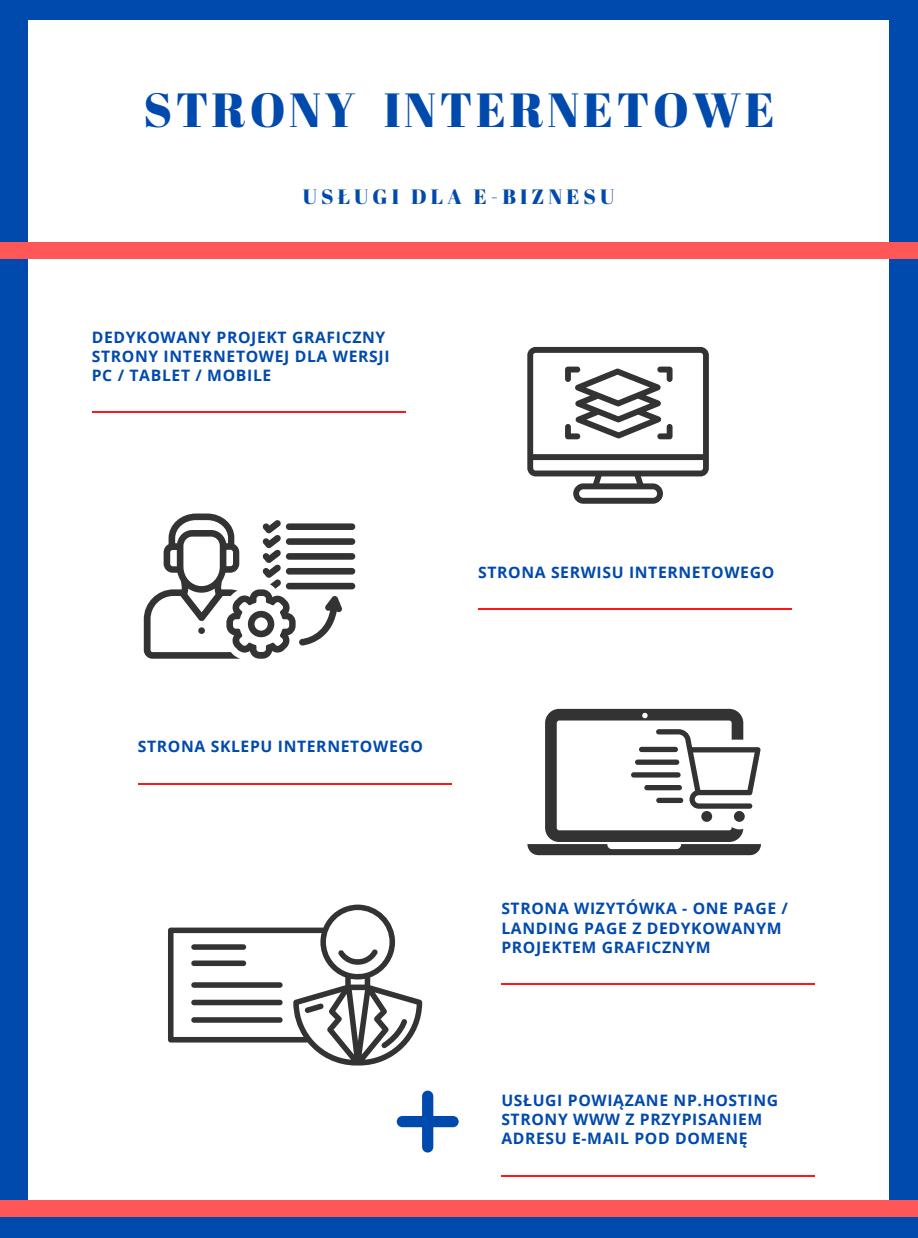
<style>
.page{position:relative;width:918px;height:1238px;background:#fff}
.page>*{position:absolute;margin:0;border:0;box-sizing:border-box;transform-origin:0 0}
.t1{font:47.85px "Abril Fatface";letter-spacing:.075em;color:#004aad}
.t2{font:20.7px "Abril Fatface";letter-spacing:.2em;color:#004aad}
.t3{font:700 15.75px/19.2px "Open Sans";letter-spacing:.04em;color:#004aad}
</style>
<div class="page">
<div style="left:0;top:0;width:918px;height:1237px;background:#004aad"></div>
<div style="left:29px;top:20px;width:860px;height:1179px;background:#fff"></div>
<div style="left:0;top:242px;width:918px;height:16px;background:#ff5757"></div>
<div style="left:0;top:1199px;width:918px;height:17px;background:#ff5757"></div>
<hr style="left:478px;top:608px;width:314px;height:2px;background:#ff1616">
<hr style="left:138px;top:783px;width:314px;height:1px;background:#ff1616">
<hr style="left:501px;top:983px;width:314px;height:1px;background:#ff1616">
<hr style="left:92px;top:412px;width:314px;height:1px;background:#ff1616">
<hr style="left:501px;top:1175px;width:314px;height:1px;background:#ff1616">
<svg style="left:527px;top:347px;width:182px;height:156px"></svg>
<div style="left:286px;top:523px;width:69px;height:7px;background:#333;border-radius:3px"></div>
<div style="left:286px;top:538px;width:69px;height:7px;background:#333;border-radius:3px"></div>
<div style="left:286px;top:553px;width:69px;height:6px;background:#333;border-radius:3px"></div>
<div style="left:286px;top:568px;width:69px;height:6px;background:#333;border-radius:3px"></div>
<div style="left:286px;top:583px;width:69px;height:6px;background:#333;border-radius:3px"></div>
<svg style="left:144px;top:513px;width:199px;height:145px"></svg>
<svg style="left:527px;top:709px;width:234px;height:146px"></svg>
<div style="left:701px;top:811px;width:11px;height:11px;background:#333;border-radius:50%"></div>
<div style="left:734px;top:811px;width:11px;height:11px;background:#333;border-radius:50%"></div>
<div style="left:639px;top:747px;width:39px;height:5px;background:#333;border-radius:3px"></div>
<div style="left:635px;top:759px;width:44px;height:6px;background:#333;border-radius:3px"></div>
<div style="left:631px;top:772px;width:50px;height:5px;background:#333;border-radius:3px"></div>
<div style="left:644px;top:785px;width:38px;height:5px;background:#333;border-radius:3px"></div>
<div style="left:656px;top:797px;width:27px;height:6px;background:#333;border-radius:3px"></div>
<svg style="left:168px;top:904px;width:254px;height:161px"></svg>
<div style="left:191px;top:944px;width:55px;height:5px;background:#333;border-radius:3px"></div>
<div style="left:191px;top:960px;width:55px;height:6px;background:#333;border-radius:3px"></div>
<div style="left:191px;top:982px;width:92px;height:5px;background:#333;border-radius:3px"></div>
<div style="left:191px;top:999px;width:92px;height:6px;background:#333;border-radius:3px"></div>
<div style="left:191px;top:1017px;width:92px;height:5px;background:#333;border-radius:3px"></div>
<svg style="left:397px;top:1090px;width:62px;height:62px"></svg>
<p class="t1" style="left:143px;top:77px;width:633px">STRONY INTERNETOWE</p>
<p class="t2" style="left:303px;top:182px;width:313px">USŁUGI DLA E-BIZNESU</p>
<p class="t3" style="left:92px;top:327px;width:299px">DEDYKOWANY PROJEKT GRAFICZNY<br>STRONY INTERNETOWEJ DLA WERSJI<br>PC / TABLET / MOBILE</p>
<p class="t3" style="left:478px;top:562px;width:298px">STRONA SERWISU INTERNETOWEGO</p>
<p class="t3" style="left:138px;top:736px;width:287px">STRONA SKLEPU INTERNETOWEGO</p>
<p class="t3" style="left:501px;top:898px;width:288px">STRONA WIZYTÓWKA - ONE PAGE /<br>LANDING PAGE Z DEDYKOWANYM<br>PROJEKTEM GRAFICZNYM</p>
<p class="t3" style="left:501px;top:1090px;width:278px">USŁUGI POWIĄZANE NP.HOSTING<br>STRONY WWW Z PRZYPISANIEM<br>ADRESU E-MAIL POD DOMENĘ</p>
</div>
